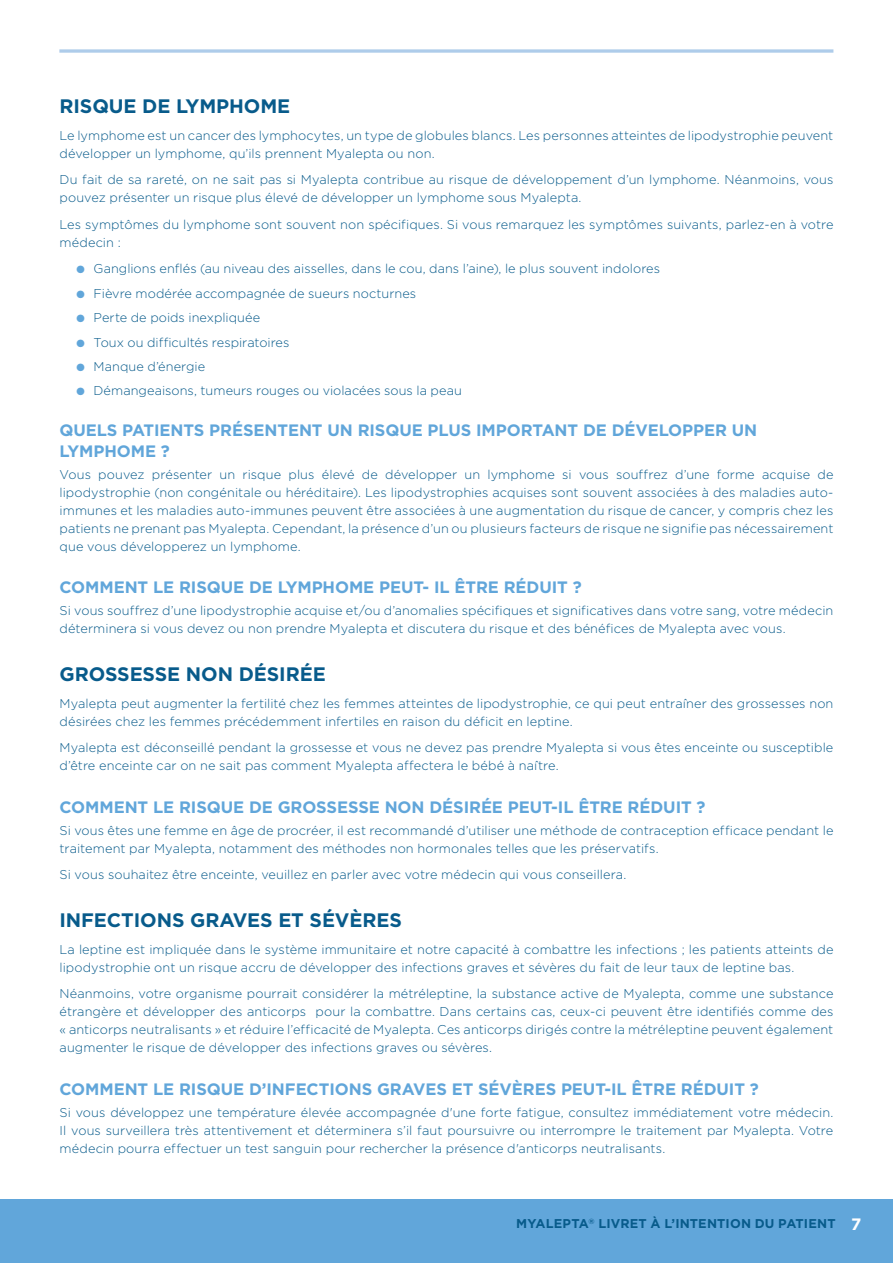
<style>
.page{position:relative;width:893px;height:1263px;background:#fff}
.page>*{position:absolute;margin:0;border:0;box-sizing:border-box;transform-origin:0 0}
.Subhead{font:700 19.5px "Gotham";letter-spacing:-.005em;color:#085b8b}
._2nd_subhead{font:700 16.5px/21px "Gotham";letter-spacing:-.005em;color:#61a6da}
.t1{font:300 12.75px/18px "Gotham";letter-spacing:.005em;color:#085b8b}
.t2{font:700 12.75px "Gotham";letter-spacing:.01em;color:#085b8b}
.s1{color:#61a6da}
.s2{font-size:16.5px;color:#fff}
</style>
<div class="page">
<div style="left:0;top:1199px;width:893px;height:64px;background:#61a6da"></div>
<svg style="left:59px;top:49px;width:774px;height:4px;background:#bbd4ed"></svg>
<p class="Subhead" style="left:60px;top:95px;width:232px">RISQUE DE LYMPHOME</p>
<p class="t1" style="left:60px;top:126px;width:775px">Le lymphome est un cancer des lymphocytes, un type de globules blancs. Les personnes atteintes de lipodystrophie peuvent développer un lymphome, qu’ils prennent Myalepta ou non.</p>
<p class="t1" style="left:60px;top:171px;width:775px">Du fait de sa rareté, on ne sait pas si Myalepta contribue au risque de développement d’un lymphome. Néanmoins, vous pouvez présenter un risque plus élevé de développer un lymphome sous Myalepta.</p>
<p class="t1" style="left:60px;top:215px;width:775px">Les symptômes du lymphome sont souvent non spécifiques. Si vous remarquez les symptômes suivants, parlez-en à votre médecin :</p>
<p class="t1" style="left:77px;top:260px;width:585px"><span class="s1">●</span> Ganglions enflés (au niveau des aisselles, dans le cou, dans l’aine), le plus souvent indolores</p>
<p class="t1" style="left:77px;top:284px;width:341px"><span class="s1">●</span> Fièvre modérée accompagnée de sueurs nocturnes</p>
<p class="t1" style="left:77px;top:309px;width:185px"><span class="s1">●</span> Perte de poids inexpliquée</p>
<p class="t1" style="left:77px;top:333px;width:214px"><span class="s1">●</span> Toux ou difficultés respiratoires</p>
<p class="t1" style="left:77px;top:357px;width:130px"><span class="s1">●</span> Manque d’énergie</p>
<p class="t1" style="left:77px;top:382px;width:387px"><span class="s1">●</span> Démangeaisons, tumeurs rouges ou violacées sous la peau</p>
<p class="_2nd_subhead" style="left:60px;top:419px;width:699px">QUELS PATIENTS PRÉSENTENT UN RISQUE PLUS IMPORTANT DE DÉVELOPPER UN<br>LYMPHOME ?</p>
<p class="t1" style="left:60px;top:465px;width:775px;text-align:justify">Vous pouvez présenter un risque plus élevé de développer un lymphome si vous souffrez d’une forme acquise de lipodystrophie (non congénitale ou héréditaire). Les lipodystrophies acquises sont souvent associées à des maladies auto&shy;immunes et les maladies auto-immunes peuvent être associées à une augmentation du risque de cancer, y compris chez les patients ne prenant pas Myalepta. Cependant, la présence d’un ou plusieurs facteurs de risque ne signifie pas nécessairement que vous développerez un lymphome.</p>
<p class="_2nd_subhead" style="left:60px;top:576px;width:524px">COMMENT LE RISQUE DE LYMPHOME PEUT- IL ÊTRE RÉDUIT ?</p>
<p class="t1" style="left:60px;top:602px;width:775px">Si vous souffrez d’une lipodystrophie acquise et/ou d’anomalies spécifiques et significatives dans votre sang, votre médecin déterminera si vous devez ou non prendre Myalepta et discutera du risque et des bénéfices de Myalepta avec vous.</p>
<p class="Subhead" style="left:60px;top:663px;width:268px">GROSSESSE NON DÉSIRÉE</p>
<p class="t1" style="left:60px;top:694px;width:775px">Myalepta peut augmenter la fertilité chez les femmes atteintes de lipodystrophie, ce qui peut entraîner des grossesses non désirées chez les femmes précédemment infertiles en raison du déficit en leptine.</p>
<p class="t1" style="left:60px;top:739px;width:775px">Myalepta est déconseillé pendant la grossesse et vous ne devez pas prendre Myalepta si vous êtes enceinte ou susceptible d’être enceinte car on ne sait pas comment Myalepta affectera le bébé à naître.</p>
<p class="_2nd_subhead" style="left:60px;top:796px;width:647px">COMMENT LE RISQUE DE GROSSESSE NON DÉSIRÉE PEUT-IL ÊTRE RÉDUIT ?</p>
<p class="t1" style="left:60px;top:821px;width:775px">Si vous êtes une femme en âge de procréer, il est recommandé d’utiliser une méthode de contraception efficace pendant le traitement par Myalepta, notamment des méthodes non hormonales telles que les préservatifs.</p>
<p class="t1" style="left:60px;top:866px;width:568px">Si vous souhaitez être enceinte, veuillez en parler avec votre médecin qui vous conseillera.</p>
<p class="Subhead" style="left:60px;top:909px;width:344px">INFECTIONS GRAVES ET SÉVÈRES</p>
<p class="t1" style="left:60px;top:940px;width:775px">La leptine est impliquée dans le système immunitaire et notre capacité à combattre les infections ; les patients atteints de lipodystrophie ont un risque accru de développer des infections graves et sévères du fait de leur taux de leptine bas.</p>
<p class="t1" style="left:60px;top:985px;width:775px;text-align:justify">Néanmoins, votre organisme pourrait considérer la métréleptine, la substance active de Myalepta, comme une substance étrangère et développer des anticorps pour la combattre. Dans certains cas, ceux-ci peuvent être identifiés comme des « anticorps neutralisants » et réduire l’efficacité de Myalepta. Ces anticorps dirigés contre la métréleptine peuvent également augmenter le risque de développer des infections graves ou sévères.</p>
<p class="_2nd_subhead" style="left:60px;top:1078px;width:701px">COMMENT LE RISQUE D’INFECTIONS GRAVES ET SÉVÈRES PEUT-IL ÊTRE RÉDUIT ?</p>
<p class="t1" style="left:60px;top:1103px;width:775px;text-align:justify">Si vous développez une température élevée accompagnée d'une forte fatigue, consultez immédiatement votre médecin.<br>Il vous surveillera très attentivement et déterminera s’il faut poursuivre ou interrompre le traitement par Myalepta. Votre médecin pourra effectuer un test sanguin pour rechercher la présence d'anticorps neutralisants.</p>
<p class="t2" style="left:516px;top:1216px;width:347px">MYALEPTA<sup>®</sup> LIVRET À L’INTENTION DU PATIENT <span class="s2">7</span></p>
</div>
